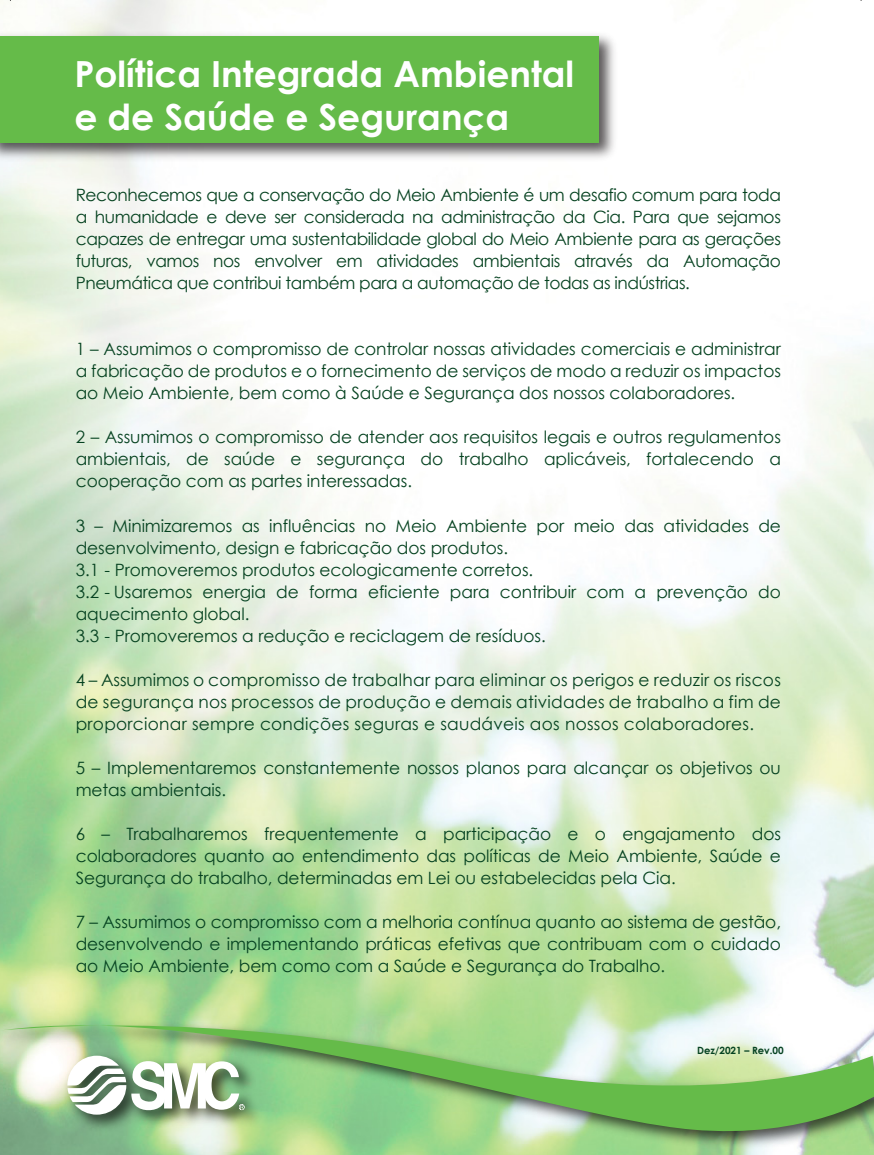
<style>
.page{position:relative;width:874px;height:1155px;background:#fff}
.page>*{position:absolute;margin:0;border:0;box-sizing:border-box;transform-origin:0 0}
.t1{font:700 36px/43.2px "Century Gothic";color:#fff}
.t2{font:17px/22px "Century Gothic";letter-spacing:-.005em;color:#054220;text-align:justify}
.t3{font:700 10px "Century Gothic";letter-spacing:-.005em;color:#054220}
</style>
<div class="page">
<img style="left:0;top:1140px;width:874px;height:14px">
<svg style="left:0;top:1000px;width:874px;height:140px;background:#a4d294"></svg>
<img style="left:59px;top:1047px;width:208px;height:90px">
<svg style="left:67px;top:1055px;width:178px;height:59px"></svg>
<img style="left:0;top:28px;width:617px;height:138px">
<div style="left:0;top:37px;width:599px;height:106px;background:#65bb49"></div>
<svg style="left:84px;top:0;width:778px;height:33px"></svg>
<h1 class="t1" style="left:74px;top:50px;width:501px">Política Integrada Ambiental e de Saúde e Segurança</h1>
<p class="t2" style="left:76px;top:184px;width:707px">Reconhecemos que a conservação do Meio Ambiente é um desafio comum para toda a humanidade e deve ser considerada na administração da Cia. Para que sejamos capazes de entregar uma sustentabilidade global do Meio Ambiente para as gerações futuras, vamos nos envolver em atividades ambientais através da Automação Pneumática que contribui também para a automação de todas as indústrias.</p>
<p class="t2" style="left:76px;top:338px;width:707px">1 – Assumimos o compromisso de controlar nossas atividades comerciais e administrar a fabricação de produtos e o fornecimento de serviços de modo a reduzir os impactos ao Meio Ambiente, bem como à Saúde e Segurança dos nossos colaboradores.</p>
<p class="t2" style="left:76px;top:426px;width:706px">2 – Assumimos o compromisso de atender aos requisitos legais e outros regulamentos ambientais, de saúde e segurança do trabalho aplicáveis, fortalecendo a cooperação com as partes interessadas.</p>
<p class="t2" style="left:76px;top:514px;width:707px;text-align:left">3 – Minimizaremos as influências no Meio Ambiente por meio das atividades de desenvolvimento, design e fabricação dos produtos.<br>3.1 - Promoveremos produtos ecologicamente corretos.<br>3.2 - Usaremos energia de forma eficiente para contribuir com a prevenção do aquecimento global.<br>3.3 - Promoveremos a redução e reciclagem de resíduos.</p>
<p class="t2" style="left:76px;top:668px;width:707px">4 – Assumimos o compromisso de trabalhar para eliminar os perigos e reduzir os riscos de segurança nos processos de produção e demais atividades de trabalho a fim de proporcionar sempre condições seguras e saudáveis aos nossos colaboradores.</p>
<p class="t2" style="left:76px;top:756px;width:707px">5 – Implementaremos constantemente nossos planos para alcançar os objetivos ou metas ambientais.</p>
<p class="t2" style="left:76px;top:822px;width:707px">6 – Trabalharemos frequentemente a participação e o engajamento dos colaboradores quanto ao entendimento das políticas de Meio Ambiente, Saúde e Segurança do trabalho, determinadas em Lei ou estabelecidas pela Cia.</p>
<p class="t2" style="left:76px;top:910px;width:707px">7 – Assumimos o compromisso com a melhoria contínua quanto ao sistema de gestão, desenvolvendo e implementando práticas efetivas que contribuam com o cuidado ao Meio Ambiente, bem como com a Saúde e Segurança do Trabalho.</p>
<p class="t3" style="left:697px;top:1042px;width:88px">Dez/2021 – Rev.00</p>
</div>
